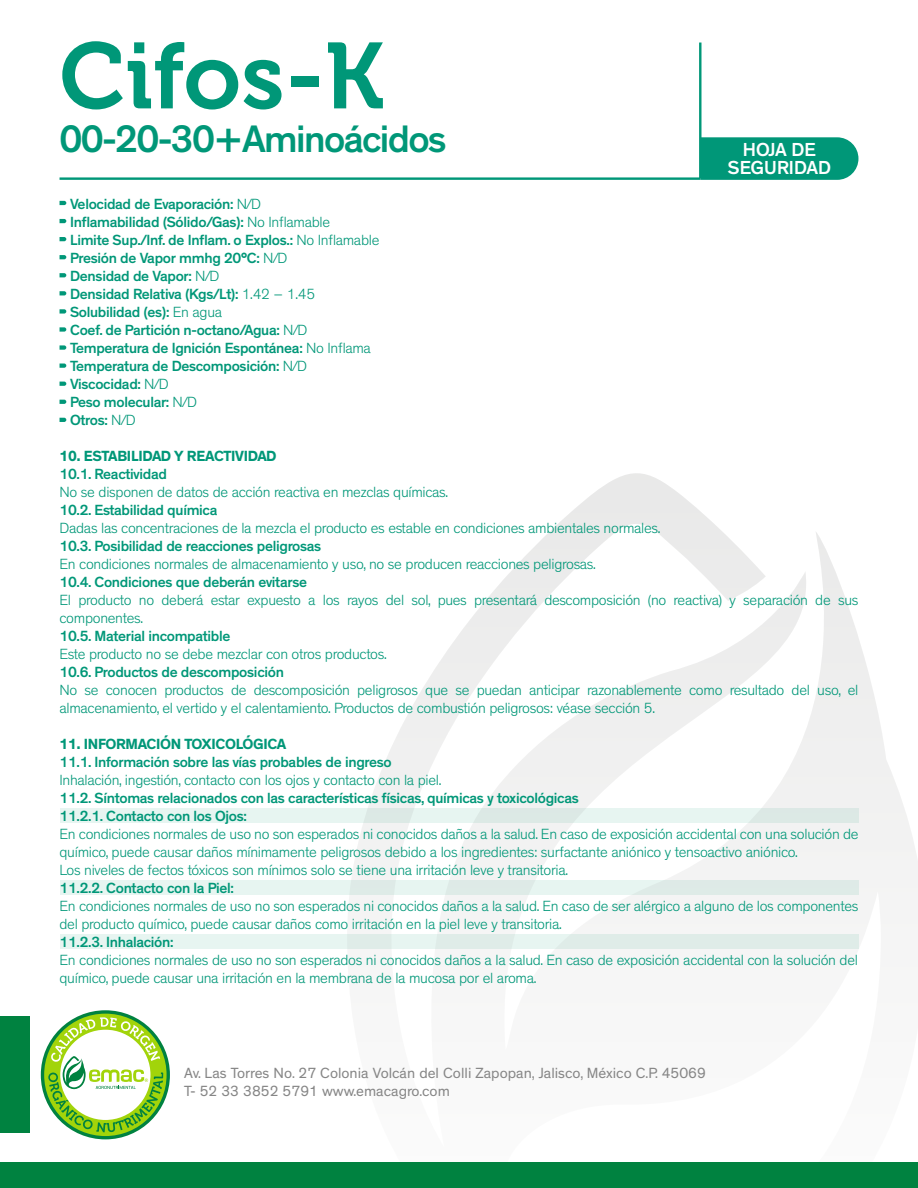
<style>
.page{position:relative;width:918px;height:1188px;background:#fff}
.page>*{position:absolute;margin:0;border:0;box-sizing:border-box;transform-origin:0 0}
.t1{font:93px "Museo 700";color:#009778}
.t2{font:500 39px "Theinhardt";letter-spacing:-.04em;color:#009778}
.t3{font:500 19.2px/18px "Theinhardt";letter-spacing:-.005em;color:#fff;text-align:center}
.t4{font:300 15px/18px "Theinhardt";letter-spacing:-.02em;color:#009778}
.t5{font:500 15px/18px "Theinhardt";letter-spacing:-.02em;color:#009778}
.t6{font:15px/18px "Theinhardt";color:#868686}
.t7{font:700 15px "Theinhardt";letter-spacing:-.02em;color:#009778}
.s1{font-weight:300}
</style>
<div class="page">
<div style="left:60px;top:808px;width:798px;height:15px;background:#e7f5f1"></div>
<div style="left:60px;top:880px;width:798px;height:15px;background:#e7f5f1"></div>
<div style="left:60px;top:934px;width:798px;height:15px;background:#e7f5f1"></div>
<svg style="left:348px;top:473px;width:570px;height:476px"></svg>
<svg style="left:41px;top:1010px;width:129px;height:129px"></svg>
<div style="left:0;top:1162px;width:918px;height:26px;background:#008240"></div>
<div style="left:0;top:1017px;width:29px;height:116px;background:#008240"></div>
<hr style="left:60px;top:177px;width:640px;height:3px;background:#009778">
<hr style="left:699px;top:43px;width:2px;height:135px;background:#009778">
<svg style="left:700px;top:137px;width:158px;height:43px;background:#099a7d"></svg>
<svg style="left:60px;top:201px;width:6px;height:4px"></svg>
<svg style="left:60px;top:219px;width:6px;height:4px"></svg>
<svg style="left:60px;top:237px;width:6px;height:4px"></svg>
<svg style="left:60px;top:255px;width:6px;height:4px"></svg>
<svg style="left:60px;top:273px;width:6px;height:4px"></svg>
<svg style="left:60px;top:291px;width:6px;height:4px"></svg>
<svg style="left:60px;top:309px;width:6px;height:5px"></svg>
<svg style="left:60px;top:327px;width:6px;height:5px"></svg>
<svg style="left:60px;top:345px;width:6px;height:5px"></svg>
<svg style="left:60px;top:364px;width:6px;height:4px"></svg>
<svg style="left:60px;top:382px;width:6px;height:4px"></svg>
<svg style="left:60px;top:400px;width:6px;height:4px"></svg>
<svg style="left:60px;top:418px;width:6px;height:4px"></svg>
<h1 class="t1" style="left:60px;top:25px;width:326px">Cifos-K</h1>
<h2 class="t2" style="left:60px;top:115px;width:389px">00-20-30+Aminoácidos</h2>
<p class="t3" style="left:728px;top:141px;width:105px">HOJA DE<br>SEGURIDAD</p>
<p class="t5" style="left:70px;top:195px;width:311px">Velocidad de Evaporación: <span class="s1">N/D<br></span>Inflamabilidad (Sólido/Gas): <span class="s1">No Inflamable<br></span>Limite Sup./Inf. de Inflam. o Explos.: <span class="s1">No Inflamable<br></span>Presión de Vapor mmhg 20°C: <span class="s1">N/D<br></span>Densidad de Vapor: <span class="s1">N/D<br></span>Densidad Relativa (Kgs/Lt): <span class="s1">1.42 – 1.45<br></span>Solubilidad (es): <span class="s1">En agua<br></span>Coef. de Partición n-octano/Agua: <span class="s1">N/D<br></span>Temperatura de Ignición Espontánea: <span class="s1">No Inflama<br></span>Temperatura de Descomposición: <span class="s1">N/D<br></span>Viscocidad: <span class="s1">N/D<br></span>Peso molecular: <span class="s1">N/D<br></span>Otros: <span class="s1">N/D</span></p>
<p class="t7" style="left:60px;top:446px;width:219px">10. ESTABILIDAD Y REACTIVIDAD</p>
<p class="t5" style="left:60px;top:465px;width:109px">10.1. Reactividad</p>
<p class="t4" style="left:60px;top:483px;width:390px">No se disponen de datos de acción reactiva en mezclas químicas.</p>
<p class="t5" style="left:60px;top:501px;width:159px">10.2. Estabilidad química</p>
<p class="t4" style="left:60px;top:519px;width:602px">Dadas las concentraciones de la mezcla el producto es estable en condiciones ambientales normales.</p>
<p class="t5" style="left:60px;top:537px;width:263px">10.3. Posibilidad de reacciones peligrosas</p>
<p class="t4" style="left:60px;top:555px;width:538px">En condiciones normales de almacenamiento y uso, no se producen reacciones peligrosas.</p>
<p class="t5" style="left:60px;top:573px;width:249px">10.4. Condiciones que deberán evitarse</p>
<p class="t4" style="left:60px;top:591px;width:800px">El producto no deberá estar expuesto a los rayos del sol, pues presentará descomposición (no reactiva) y separación de sus componentes.</p>
<p class="t5" style="left:60px;top:627px;width:173px">10.5. Material incompatible</p>
<p class="t4" style="left:60px;top:645px;width:329px">Este producto no se debe mezclar con otros productos.</p>
<p class="t5" style="left:60px;top:663px;width:226px">10.6. Productos de descomposición</p>
<p class="t4" style="left:60px;top:681px;width:800px">No se conocen productos de descomposición peligrosos que se puedan anticipar razonablemente como resultado del uso, el almacenamiento, el vertido y el calentamiento. Productos de combustión peligrosos: véase sección 5.</p>
<p class="t7" style="left:60px;top:734px;width:228px">11. INFORMACIÓN TOXICOLÓGICA</p>
<p class="t5" style="left:60px;top:753px;width:334px">11.1. Información sobre las vías probables de ingreso</p>
<p class="t4" style="left:60px;top:771px;width:384px">Inhalación, ingestión, contacto con los ojos y contacto con la piel.</p>
<p class="t5" style="left:60px;top:789px;width:521px">11.2. Síntomas relacionados con las características físicas, químicas y toxicológicas<br>11.2.1. Contacto con los Ojos:</p>
<p class="t4" style="left:60px;top:825px;width:801px">En condiciones normales de uso no son esperados ni conocidos daños a la salud. En caso de exposición accidental con una solución de químico, puede causar daños mínimamente peligrosos debido a los ingredientes: surfactante aniónico y tensoactivo aniónico.<br>Los niveles de fectos tóxicos son mínimos solo se tiene una irritación leve y transitoria.</p>
<p class="t5" style="left:60px;top:879px;width:176px">11.2.2. Contacto con la Piel:</p>
<p class="t4" style="left:60px;top:897px;width:800px">En condiciones normales de uso no son esperados ni conocidos daños a la salud. En caso de ser alérgico a alguno de los componentes del producto químico, puede causar daños como irritación en la piel leve y transitoria.</p>
<p class="t5" style="left:60px;top:933px;width:116px">11.2.3. Inhalación:</p>
<p class="t4" style="left:60px;top:951px;width:800px">En condiciones normales de uso no son esperados ni conocidos daños a la salud. En caso de exposición accidental con la solución del químico, puede causar una irritación en la membrana de la mucosa por el aroma.</p>
<p class="t6" style="left:184px;top:1065px;width:523px">Av. Las Torres No. 27 Colonia Volcán del Colli Zapopan, Jalisco, México C.P. 45069<br>T- 52 33 3852 5791 www.emacagro.com</p>
</div>
